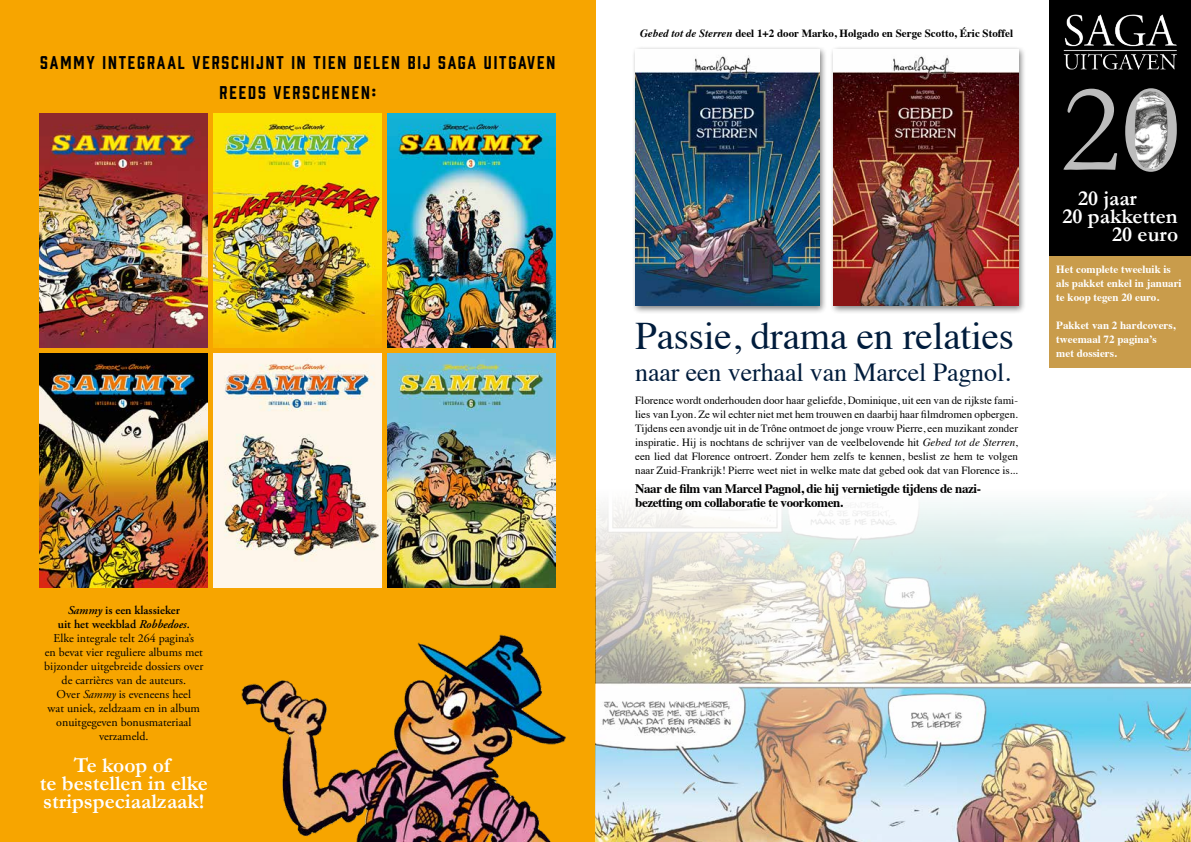
<style>
.page{position:relative;width:1191px;height:842px;background:#fff}
.page>*{position:absolute;margin:0;border:0;box-sizing:border-box;transform-origin:0 0}
.t1{font:39px "Times";letter-spacing:-.005em;color:#001c3c}
.t2{font:26px "Times";letter-spacing:-.005em;color:#001c3c}
.t3{font:700 21.4px/18px "Garamond";color:#fff;text-align:center}
.t4{font:17px/30px "Prohibition";letter-spacing:.11em;color:#000;text-align:center}
.t5{font:700 13px/14px "Times";letter-spacing:-.03em;color:#000}
.t6{font:12px/14px "Adobe Garamond Pro";color:#000;text-align:center}
.t7{font:11px/14px "Times";color:#000;text-align:justify}
.t8{font:700 11px/14px "Times";color:#fff}
.t9{font:700 11px "Times";color:#000}
.s1{font-weight:600;font-style:italic}
.s2{font-weight:600}
.s3{font-style:italic}
</style>
<div class="page">
<div style="left:0;top:0;width:595px;height:842px;background:#f7a500"></div>
<img style="left:595px;top:368px;width:596px;height:474px">
<div style="left:1049px;top:0;width:142px;height:368px;background:#c99c4b"></div>
<div style="left:631px;top:46px;width:196px;height:268px;background:#000;opacity:.5"></div>
<img style="left:635px;top:50px;width:184px;height:256px">
<div style="left:1049px;top:0;width:142px;height:255px;background:#000"></div>
<img style="left:1063px;top:14px;width:113px;height:56px">
<svg style="left:1063px;top:88px;width:113px;height:84px"></svg>
<div style="left:829px;top:46px;width:197px;height:268px;background:#000;opacity:.5"></div>
<img style="left:833px;top:50px;width:185px;height:256px">
<img style="left:40px;top:113px;width:168px;height:234px">
<img style="left:214px;top:113px;width:168px;height:234px">
<img style="left:40px;top:353px;width:168px;height:234px">
<img style="left:387px;top:113px;width:169px;height:234px">
<img style="left:214px;top:353px;width:168px;height:234px">
<img style="left:387px;top:353px;width:169px;height:234px">
<img style="left:241px;top:634px;width:325px;height:208px">
<h3 class="t4" style="left:40px;top:47px;width:516px">SAMMY INTEGRAAL VERSCHIJNT IN TIEN DELEN BIJ SAGA UITGAVEN<br>REEDS VERSCHENEN:</h3>
<p class="t6" style="left:44px;top:604px;width:160px"><span class="s1">Sammy</span> <span class="s2">is een klassieker<br>uit het weekblad</span> <span class="s1">Robbedoes</span><span class="s2">.<br></span>Elke integrale telt 264 pagina’s<br>en bevat vier reguliere albums met bijzonder uitgebreide dossiers over de carrières van de auteurs.<br>Over <span class="s3">Sammy</span> is eveneens heel<br>wat uniek, zeldzaam en in album onuitgegeven bonusmateriaal verzameld.</p>
<h3 class="t3" style="left:40px;top:756px;width:169px">Te koop of<br>te bestellen in elke stripspeciaalzaak!</h3>
<p class="t9" style="left:640px;top:22px;width:375px"><span class="s3">Gebed tot de Sterren</span> deel 1+2 door Marko, Holgado en Serge Scotto, Éric Stoffel</p>
<h1 class="t1" style="left:635px;top:300px;width:380px">Passie, drama en relaties</h1>
<h2 class="t2" style="left:635px;top:348px;width:377px">naar een verhaal van Marcel Pagnol.</h2>
<p class="t7" style="left:635px;top:392px;width:384px">Florence wordt onderhouden door haar geliefde, Dominique, uit een van de rijkste fami&shy;lies van Lyon. Ze wil echter niet met hem trouwen en daarbij haar filmdromen opbergen.<br>Tijdens een avondje uit in de Trône ontmoet de jonge vrouw Pierre, een muzikant zonder inspiratie. Hij is nochtans de schrijver van de veelbelovende hit <span class="s3">Gebed tot de Sterren</span>, een lied dat Florence ontroert. Zonder hem zelfs te kennen, beslist ze hem te volgen naar Zuid-Frankrijk! Pierre weet niet in welke mate dat gebed ook dat van Florence is...</p>
<p class="t5" style="left:635px;top:481px;width:347px">Naar de film van Marcel Pagnol, die hij vernietigde tijdens de nazi&shy;bezetting om collaboratie te voorkomen.</p>
<h3 class="t3" style="left:1078px;top:189px;width:60px">20 jaar</h3>
<h3 class="t3" style="left:1062px;top:207px;width:117px">20 pakketten</h3>
<h3 class="t3" style="left:1112px;top:225px;width:68px">20 euro</h3>
<p class="t8" style="left:1056px;top:261px;width:127px">Het complete tweeluik is als pakket enkel in januari te koop tegen 20 euro.</p>
<p class="t8" style="left:1056px;top:317px;width:121px">Pakket van 2 hardcovers, tweemaal 72 pagina’s met dossiers.</p>
</div>
